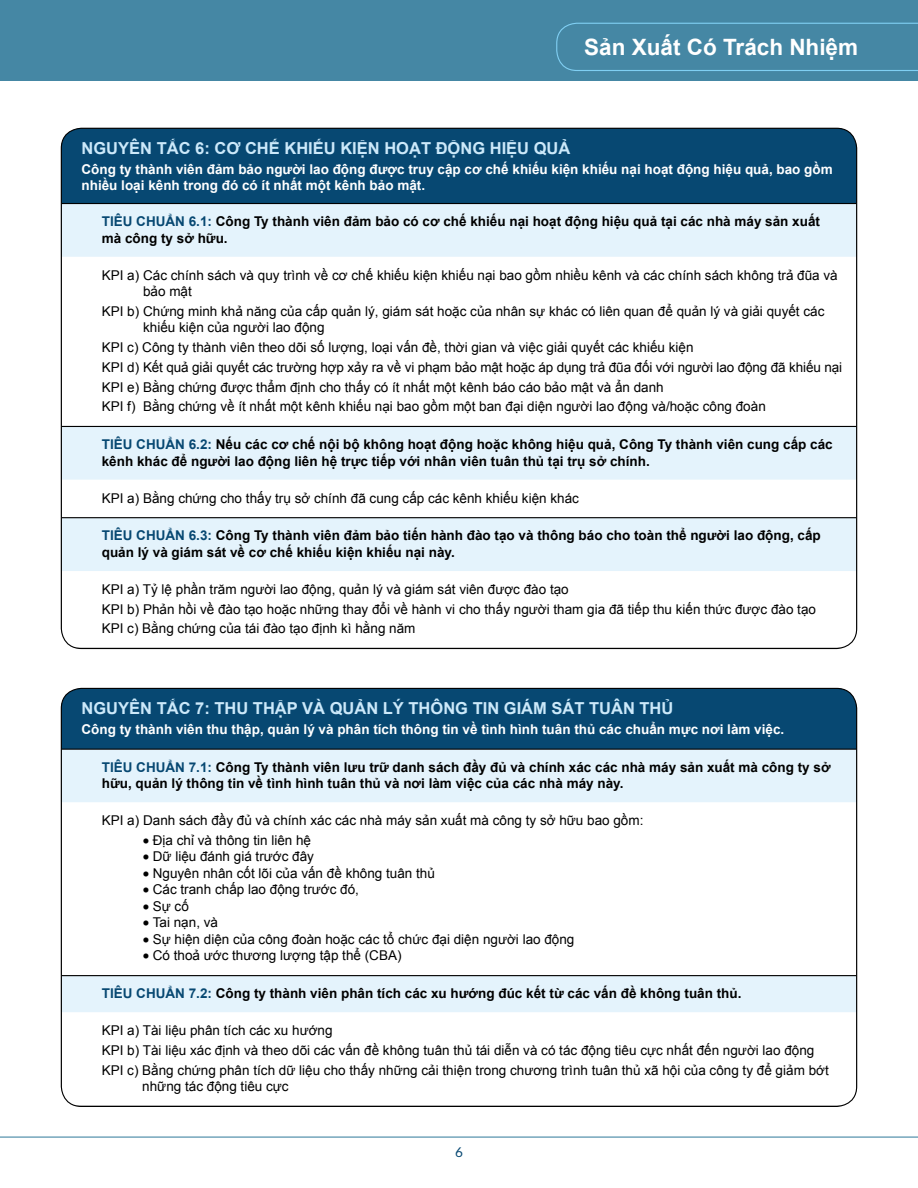
<style>
.page{position:relative;width:918px;height:1188px;background:#fff}
.page>*{position:absolute;margin:0;border:0;box-sizing:border-box;transform-origin:0 0}
.t1{font:700 22.5px "Arial";color:#fff}
.t2{font:700 16.5px "Arial";color:#cce9fa}
.t3{font:13.5px/19.8px "Arial";color:#000}
.t4{font:700 13.5px/16.5px "Arial";color:#000}
.t5{font:700 13.5px/16.5px "Arial";color:#fff}
.t6{font:13.5px "Lato";color:#074872}
.s1{color:#074872}
.s2{font-family:"Lato"}
</style>
<div class="page">
<div style="left:0;top:0;width:918px;height:81px;background:#4587a4"></div>
<hr style="left:0;top:1137px;width:918px;height:1px;background:#4587a4">
<svg style="left:556px;top:23px;width:362px;height:48px"></svg>
<div style="left:61px;top:128px;width:796px;height:76px;background:#074872"></div>
<div style="left:63px;top:204px;width:792px;height:53px;background:#e4f3fc"></div>
<svg style="left:62px;top:425px;width:794px;height:223px"></svg>
<hr style="left:61px;top:128px;width:796px;height:1px;background:#000">
<hr style="left:61px;top:129px;width:1px;height:74px;background:#000">
<hr style="left:61px;top:571px;width:1px;height:77px;background:#000">
<hr style="left:856px;top:571px;width:1px;height:77px;background:#000">
<hr style="left:61px;top:203px;width:796px;height:1px;background:#000">
<hr style="left:61px;top:426px;width:796px;height:1px;background:#000">
<hr style="left:61px;top:517px;width:796px;height:1px;background:#000">
<hr style="left:61px;top:648px;width:796px;height:1px;background:#000">
<hr style="left:856px;top:129px;width:1px;height:74px;background:#000">
<div style="left:61px;top:688px;width:796px;height:61px;background:#074872"></div>
<div style="left:63px;top:750px;width:792px;height:52px;background:#e4f3fc"></div>
<svg style="left:62px;top:976px;width:794px;height:130px"></svg>
<hr style="left:61px;top:688px;width:796px;height:1px;background:#000">
<hr style="left:61px;top:689px;width:1px;height:60px;background:#000">
<hr style="left:61px;top:1012px;width:1px;height:94px;background:#000">
<hr style="left:856px;top:1012px;width:1px;height:94px;background:#000">
<hr style="left:61px;top:749px;width:796px;height:1px;background:#000">
<hr style="left:61px;top:975px;width:796px;height:1px;background:#000">
<hr style="left:61px;top:1106px;width:796px;height:1px;background:#000">
<hr style="left:856px;top:689px;width:1px;height:60px;background:#000">
<h1 class="t1" style="left:584px;top:32px;width:275px">Sản Xuất Có Trách Nhiệm</h1>
<p class="t2" style="left:82px;top:137px;width:490px">Nguyên Tắc 6: Cơ chế khiếu kiện hoạt động hiệu quả</p>
<p class="t5" style="left:82px;top:161px;width:753px">Công ty thành viên đảm bảo người lao động được truy cập cơ chế khiếu kiện khiếu nại hoạt động hiệu quả, bao gồm nhiều loại kênh trong đó có ít nhất một kênh bảo mật.</p>
<p class="t4" style="left:102px;top:214px;width:720px"><span class="s1">Tiêu Chuẩn 6.1:</span> Công Ty thành viên đảm bảo có cơ chế khiếu nại hoạt động hiệu quả tại các nhà máy sản xuất mà công ty sở hữu.</p>
<p class="t3" style="left:143px;top:267px;width:696px;line-height:16.5px;text-indent:-41px">KPI a) Các chính sách và quy trình về cơ chế khiếu kiện khiếu nại bao gồm nhiều kênh và các chính sách không trả đũa và bảo mật</p>
<p class="t3" style="left:143px;top:303px;width:683px;line-height:16.5px;text-indent:-41px">KPI b) Chứng minh khả năng của cấp quản lý, giám sát hoặc của nhân sự khác có liên quan để quản lý và giải quyết các khiếu kiện của người lao động</p>
<p class="t3" style="left:102px;top:338px;width:742px">KPI c) Công ty thành viên theo dõi số lượng, loại vấn đề, thời gian và việc giải quyết các khiếu kiện<br>KPI d) Kết quả giải quyết các trường hợp xảy ra về vi phạm bảo mật hoặc áp dụng trả đũa đối với người lao động đã khiếu nại KPI e) Bằng chứng được thẩm định cho thấy có ít nhất một kênh báo cáo bảo mật và ẩn danh<br>KPI f) Bằng chứng về ít nhất một kênh khiếu nại bao gồm một ban đại diện người lao động và/hoặc công đoàn</p>
<p class="t4" style="left:102px;top:437px;width:732px"><span class="s1">Tiêu Chuẩn 6.2:</span> Nếu các cơ chế nội bộ không hoạt động hoặc không hiệu quả, Công Ty thành viên cung cấp các kênh khác để người lao động liên hệ trực tiếp với nhân viên tuân thủ tại trụ sở chính.</p>
<p class="t3" style="left:102px;top:488px;width:479px">KPI a) Bằng chứng cho thấy trụ sở chính đã cung cấp các kênh khiếu kiện khác</p>
<p class="t4" style="left:102px;top:528px;width:720px"><span class="s1">Tiêu Chuẩn 6.3:</span> Công Ty thành viên đảm bảo tiến hành đào tạo và thông báo cho toàn thể người lao động, cấp quản lý và giám sát về cơ chế khiếu kiện khiếu nại này.</p>
<p class="t3" style="left:102px;top:579px;width:716px">KPI a) Tỷ lệ phần trăm người lao động, quản lý và giám sát viên được đào tạo<br>KPI b) Phản hồi về đào tạo hoặc những thay đổi về hành vi cho thấy người tham gia đã tiếp thu kiến thức được đào tạo<br>KPI c) Bằng chứng của tái đào tạo định kì hằng năm</p>
<p class="t2" style="left:82px;top:697px;width:593px">Nguyên Tắc 7: Thu thập và Quản lý thông tin giám sát tuân thủ</p>
<p class="t5" style="left:82px;top:721px;width:704px">Công ty thành viên thu thập, quản lý và phân tích thông tin về tình hình tuân thủ các chuẩn mực nơi làm việc.</p>
<p class="t4" style="left:102px;top:759px;width:730px"><span class="s1">Tiêu Chuẩn 7.1:</span> Công Ty thành viên lưu trữ danh sách đầy đủ và chính xác các nhà máy sản xuất mà công ty sở hữu, quản lý thông tin về tình hình tuân thủ và nơi làm việc của các nhà máy này.</p>
<p class="t3" style="left:102px;top:811px;width:543px">KPI a) Danh sách đầy đủ và chính xác các nhà máy sản xuất mà công ty sở hữu bao gồm:</p>
<p class="t3" style="left:142px;top:831px;width:170px"><span class="s2">•</span> Địa chỉ và thông tin liên hệ</p>
<p class="t3" style="left:142px;top:847px;width:173px"><span class="s2">•</span> Dữ liệu đánh giá trước đây</p>
<p class="t3" style="left:142px;top:864px;width:294px"><span class="s2">•</span> Nguyên nhân cốt lõi của vấn đề không tuân thủ</p>
<p class="t3" style="left:142px;top:880px;width:218px"><span class="s2">•</span> Các tranh chấp lao động trước đó,</p>
<p class="t3" style="left:142px;top:896px;width:48px"><span class="s2">•</span> Sự cố</p>
<p class="t3" style="left:142px;top:913px;width:77px"><span class="s2">•</span> Tai nạn, và</p>
<p class="t3" style="left:142px;top:929px;width:434px"><span class="s2">•</span> Sự hiện diện của công đoàn hoặc các tổ chức đại diện người lao động</p>
<p class="t3" style="left:142px;top:946px;width:261px"><span class="s2">•</span> Có thoả ước thương lượng tập thể (CBA)</p>
<p class="t4" style="left:102px;top:986px;width:641px"><span class="s1">Tiêu Chuẩn 7.2:</span> Công ty thành viên phân tích các xu hướng đúc kết từ các vấn đề không tuân thủ.</p>
<p class="t3" style="left:102px;top:1021px;width:728px">KPI a) Tài liệu phân tích các xu hướng<br>KPI b) Tài liệu xác định và theo dõi các vấn đề không tuân thủ tái diễn và có tác động tiêu cực nhất đến người lao động<br>KPI c) Bằng chứng phân tích dữ liệu cho thấy những cải thiện trong chương trình tuân thủ xã hội của công ty để giảm bớt</p>
<p class="t3" style="left:142px;top:1077px;width:148px">những tác động tiêu cực</p>
<p class="t6" style="left:455px;top:1145px;width:9px">6</p>
</div>
